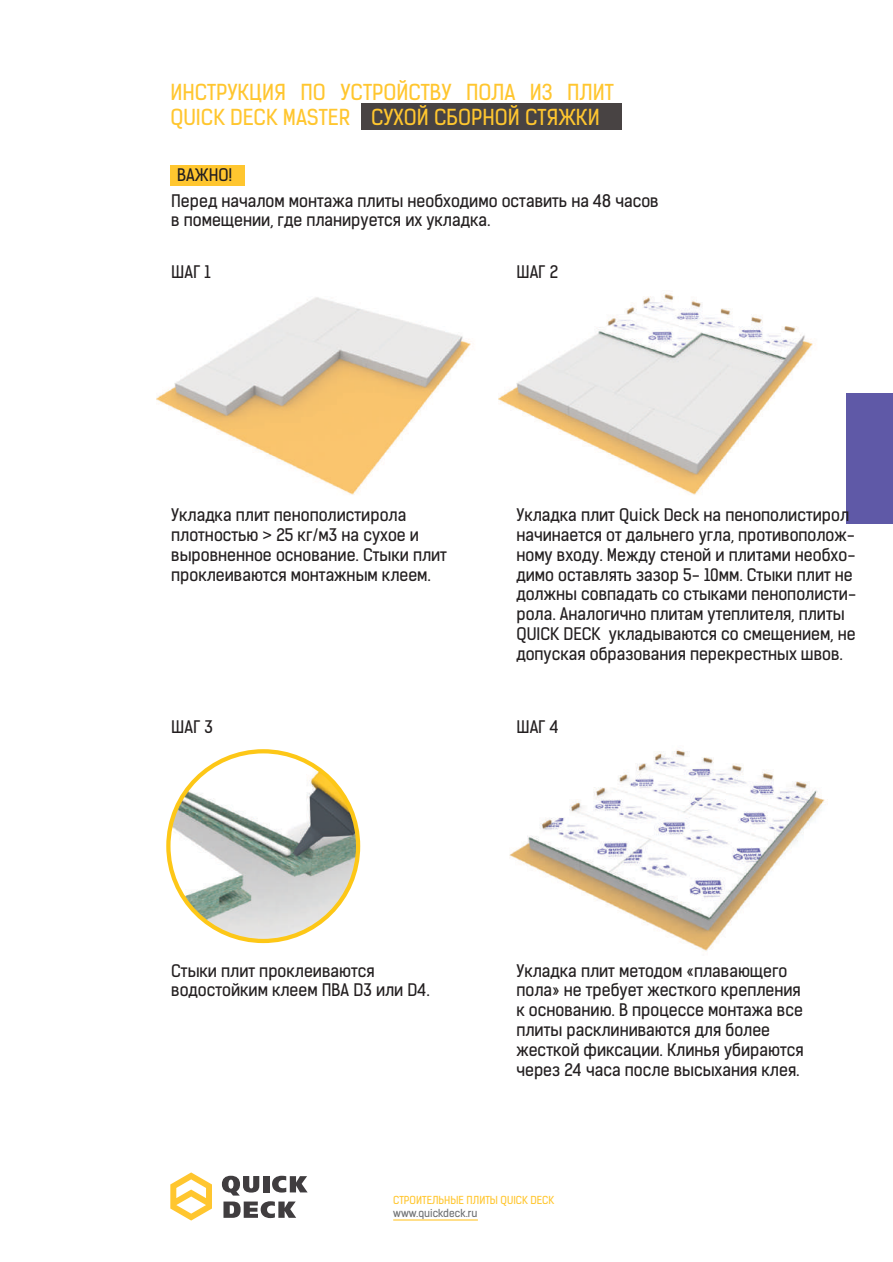
<style>
.page{position:relative;width:893px;height:1262px;background:#fff}
.page>*{position:absolute;margin:0;border:0;box-sizing:border-box;transform-origin:0 0}
.t1{font:21px/25.2px "Kelson Sans Regular RU";color:#ffc62f}
.t2{font:16.5px/19.8px "Kelson Sans Regular RU";color:#231f20}
.t3{font:10.5px "Kelson Sans Regular RU";color:#ffc62f}
.t4{font:10.5px "Kelson Sans Regular RU";color:#6d6f71}
.s1{font-family:"Arial"}
</style>
<div class="page">
<div style="left:170px;top:165px;width:74px;height:21px;background:#ffc62f"></div>
<svg style="left:272px;top:1175px;width:35px;height:17px"></svg>
<div style="left:263px;top:1176px;width:6px;height:16px;background:#403d3f"></div>
<svg style="left:222px;top:1175px;width:37px;height:20px"></svg>
<svg style="left:223px;top:1201px;width:73px;height:17px"></svg>
<svg style="left:170px;top:1172px;width:42px;height:48px"></svg>
<div style="left:846px;top:394px;width:47px;height:130px;background:#5f59a7"></div>
<img style="left:156px;top:297px;width:315px;height:198px">
<img style="left:509px;top:749px;width:316px;height:202px">
<img style="left:168px;top:751px;width:190px;height:190px;border-radius:95px">
<div style="left:166px;top:749px;width:194px;height:194px;border:4px solid #fdc717;border-radius:50%"></div>
<div style="left:361px;top:104px;width:261px;height:26px;background:#484343"></div>
<img style="left:498px;top:293px;width:315px;height:202px">
<hr style="left:393px;top:1219px;width:85px;height:1px;background:#ffc62f">
<p class="t1" style="left:170px;top:82px;width:445px">ИНСТРУКЦИЯ ПО УСТРОЙСТВУ ПОЛА ИЗ ПЛИТ<br>QUICK DECK MASTER СУХОЙ СБОРНОЙ СТЯЖКИ</p>
<p class="t2" style="left:171px;top:164px;width:489px;line-height:25.5px;text-indent:6px">ВАЖНО!<br>Перед началом монтажа плиты необходимо оставить на 48 часов</p>
<p class="t2" style="left:171px;top:212px;width:320px">в помещении, где планируется их укладка.</p>
<p class="t2" style="left:171px;top:264px;width:41px">ШАГ 1</p>
<p class="t2" style="left:516px;top:264px;width:43px">ШАГ 2</p>
<p class="t2" style="left:171px;top:507px;width:277px">Укладка плит пенополистирола плотностью <span class="s1">&gt;</span> 25 кг/м3 на сухое и выровненное основание. Стыки плит проклеиваются монтажным клеем.</p>
<p class="t2" style="left:171px;top:719px;width:43px">ШАГ 3</p>
<p class="t2" style="left:516px;top:507px;width:341px">Укладка плит Quick Deck на пенополистирол начинается от дальнего угла, противополож&shy;ному входу. Между стеной и плитами необхо&shy;димо оставлять зазор 5- 10мм. Стыки плит не должны совпадать со стыками пенополисти&shy;рола. Аналогично плитам утеплителя, плиты QUICK DECK укладываются со смещением, не допуская образования перекрестных швов.</p>
<p class="t2" style="left:516px;top:719px;width:44px">ШАГ 4</p>
<p class="t2" style="left:171px;top:962px;width:260px">Стыки плит проклеиваются водостойким клеем ПВА D3 или D4.</p>
<p class="t2" style="left:516px;top:962px;width:289px">Укладка плит методом «плавающего пола» не требует жесткого крепления к основанию. В процессе монтажа все плиты расклиниваются для более жесткой фиксации. Клинья убираются через 24 часа после высыхания клея.</p>
<p class="t3" style="left:393px;top:1196px;width:163px">СТРОИТЕЛЬНЫЕ ПЛИТЫ QUICK DECK</p>
<p class="t4" style="left:393px;top:1208px;width:86px">www.quickdeck.ru</p>
</div>
